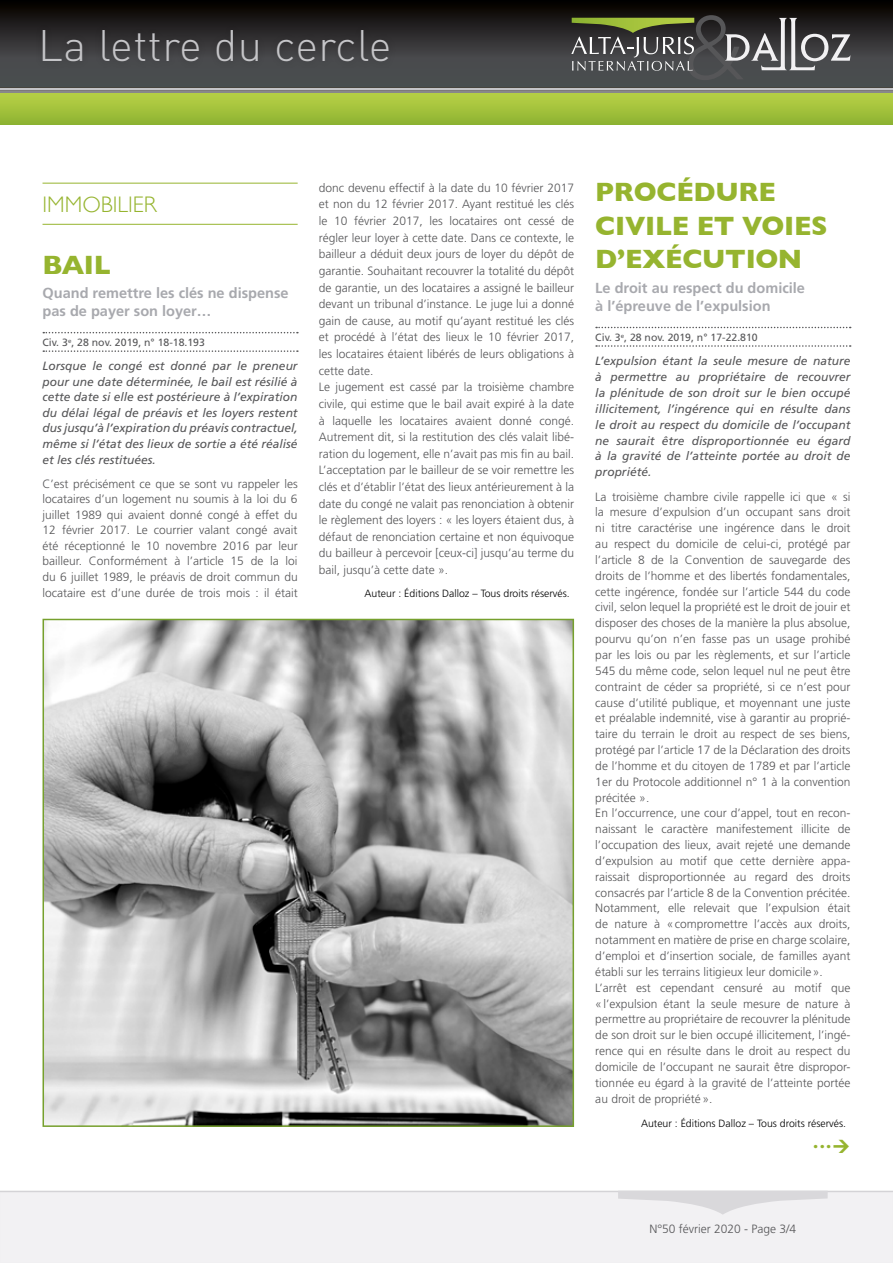
<style>
.page{position:relative;width:893px;height:1263px;background:#fff}
.page>*{position:absolute;margin:0;border:0;box-sizing:border-box;transform-origin:0 0}
.t1{font:300 95.85px "Gill Sans";color:#565658}
.t2{font:300 43.5px "DIN";letter-spacing:.01em;color:#c5c5c8}
.t3{font:700 27px/33.3px "Gill Sans";letter-spacing:-.01em;color:#96b42f}
.t4{font:300 22.5px "Gill Sans";color:#96b42f}
.t5{font:700 14.55px/18px "Frutiger";color:#a8a9ae}
.t6{font:300 12px/15.9px "Frutiger";color:#565658}
.t7{font:italic 12px/15.9px "Frutiger";color:#565658;text-align:justify}
.t8{font:300 10.5px "Frutiger";color:#000}
.t9{font:10.5px "Frutiger";color:#565658}
</style>
<div class="page">
<div style="left:0;top:1190px;width:893px;height:73px;background:#f2f1f3"></div>
<hr style="left:43px;top:183px;width:255px;height:1px;background:#96b42f">
<hr style="left:43px;top:224px;width:255px;height:1px;background:#96b42f">
<svg style="left:43px;top:332px;width:255px;height:1px"></svg>
<svg style="left:43px;top:350px;width:255px;height:2px"></svg>
<svg style="left:596px;top:327px;width:255px;height:1px"></svg>
<svg style="left:596px;top:345px;width:255px;height:2px"></svg>
<img style="left:46px;top:622px;width:525px;height:502px">
<div style="left:43px;top:619px;width:531px;height:508px;border:2px solid #76a02d"></div>
<svg style="left:0;top:0;width:893px;height:87px"></svg>
<div style="left:35px;top:23px;width:361px;height:47px;background:#000;opacity:.2"></div>
<svg style="left:0;top:93px;width:893px;height:31px"></svg>
<hr style="left:0;top:87px;width:893px;height:2px;background:#47453e">
<hr style="left:0;top:89px;width:893px;height:2px;background:#c3c4c7">
<hr style="left:0;top:90px;width:893px;height:2px;background:#7d7a7a">
<hr style="left:0;top:91px;width:893px;height:2px;background:#88878a">
<svg style="left:571px;top:18px;width:123px;height:53px"></svg>
<svg style="left:725px;top:18px;width:126px;height:52px"></svg>
<svg style="left:618px;top:1191px;width:210px;height:24px"></svg>
<h2 class="t2" style="left:38px;top:19px;width:355px">La lettre du cercle</h2>
<h1 class="t1" style="left:685px;top:-28px;width:60px">&amp;</h1>
<h3 class="t4" style="left:43px;top:187px;width:116px">IMMOBILIER</h3>
<h3 class="t3" style="left:43px;top:247px;width:70px">BAIL</h3>
<p class="t5" style="left:43px;top:284px;width:248px">Quand remettre les clés ne dispense pas de payer son loyer…</p>
<p class="t9" style="left:43px;top:336px;width:164px">Civ. 3<sup>e</sup>, 28 nov. 2019, n° 18-18.193</p>
<p class="t7" style="left:43px;top:358px;width:257px">Lorsque le congé est donné par le preneur pour une date déterminée, le bail est résilié à cette date si elle est postérieure à l’expiration du délai légal de préavis et les loyers restent dus jusqu’à l’expiration du préavis contractuel, même si l’état des lieux de sortie a été réalisé et les clés restituées.</p>
<p class="t6" style="left:43px;top:476px;width:257px;text-align:justify">C’est précisément ce que se sont vu rappeler les locataires d’un logement nu soumis à la loi du 6 juillet 1989 qui avaient donné congé à effet du 12 février 2017. Le courrier valant congé avait été réceptionné le 10 novembre 2016 par leur bailleur. Conformément à l’article 15 de la loi du 6 juillet 1989, le préavis de droit commun du locataire est d’une durée de trois mois : il était</p>
<p class="t6" style="left:319px;top:179px;width:257px;line-height:16.6px">donc devenu effectif à la date du 10 février 2017 et non du 12 février 2017. Ayant restitué les clés le 10 février 2017, les locataires ont cessé de régler leur loyer à cette date. Dans ce contexte, le bailleur a déduit deux jours de loyer du dépôt de garantie. Souhaitant recouvrer la totalité du dépôt de garantie, un des locataires a assigné le bailleur devant un tribunal d’instance. Le juge lui a donné gain de cause, au motif qu’ayant restitué les clés et procédé à l’état des lieux le 10 février 2017, les locataires étaient libérés de leurs obligations à cette date.<br>Le jugement est cassé par la troisième chambre civile, qui estime que le bail avait expiré à la date à laquelle les locataires avaient donné congé.<br>Autrement dit, si la restitution des clés valait libé&shy;ration du logement, elle n’avait pas mis fin au bail.<br>L’acceptation par le bailleur de se voir remettre les clés et d’établir l’état des lieux antérieurement à la date du congé ne valait pas renonciation à obtenir le règlement des loyers : « les loyers étaient dus, à défaut de renonciation certaine et non équivoque du bailleur à percevoir [ceux-ci] jusqu’au terme du bail, jusqu’à cette date ».</p>
<p class="t8" style="left:365px;top:587px;width:207px">Auteur : Éditions Dalloz – Tous droits réservés.</p>
<h3 class="t3" style="left:595px;top:175px;width:234px">PROCÉDURE<br>CIVILE ET VOIES<br>D’EXÉCUTION</h3>
<p class="t5" style="left:595px;top:278px;width:211px">Le droit au respect du domicile à l’épreuve de l’expulsion</p>
<p class="t9" style="left:595px;top:331px;width:164px">Civ. 3<sup>e</sup>, 28 nov. 2019, n° 17-22.810</p>
<p class="t7" style="left:595px;top:353px;width:257px">L’expulsion étant la seule mesure de nature à permettre au propriétaire de recouvrer la plénitude de son droit sur le bien occupé illicitement, l’ingérence qui en résulte dans le droit au respect du domicile de l’occupant ne saurait être disproportionnée eu égard à la gravité de l’atteinte portée au droit de propriété.</p>
<p class="t6" style="left:595px;top:489px;width:257px">La troisième chambre civile rappelle ici que « si la mesure d’expulsion d’un occupant sans droit ni titre caractérise une ingérence dans le droit au respect du domicile de celui-ci, protégé par l’article 8 de la Convention de sauvegarde des droits de l’homme et des libertés fondamentales, cette ingérence, fondée sur l’article 544 du code civil, selon lequel la propriété est le droit de jouir et disposer des choses de la manière la plus absolue, pourvu qu’on n’en fasse pas un usage prohibé par les lois ou par les règlements, et sur l’article 545 du même code, selon lequel nul ne peut être contraint de céder sa propriété, si ce n’est pour cause d’utilité publique, et moyennant une juste et préalable indemnité, vise à garantir au proprié&shy;taire du terrain le droit au respect de ses biens, protégé par l’article 17 de la Déclaration des droits de l’homme et du citoyen de 1789 et par l’article 1er du Protocole additionnel n° 1 à la convention précitée ».<br>En l’occurrence, une cour d’appel, tout en recon&shy;naissant le caractère manifestement illicite de l’occupation des lieux, avait rejeté une demande d’expulsion au motif que cette dernière appa&shy;raissait disproportionnée au regard des droits consacrés par l’article 8 de la Convention précitée.<br>Notamment, elle relevait que l’expulsion était de nature à «compromettre l’accès aux droits, notamment en matière de prise en charge scolaire, d’emploi et d’insertion sociale, de familles ayant établi sur les terrains litigieux leur domicile».<br>L’arrêt est cependant censuré au motif que «l’expulsion étant la seule mesure de nature à permettre au propriétaire de recouvrer la plénitude de son droit sur le bien occupé illicitement, l’ingé&shy;rence qui en résulte dans le droit au respect du domicile de l’occupant ne saurait être dispropor&shy;tionnée eu égard à la gravité de l’atteinte portée au droit de propriété».</p>
<p class="t8" style="left:641px;top:1117px;width:207px">Auteur : Éditions Dalloz – Tous droits réservés.</p>
<p class="t6" style="left:649px;top:1221px;width:148px">N°50 février 2020 - Page 3/4</p>
</div>
